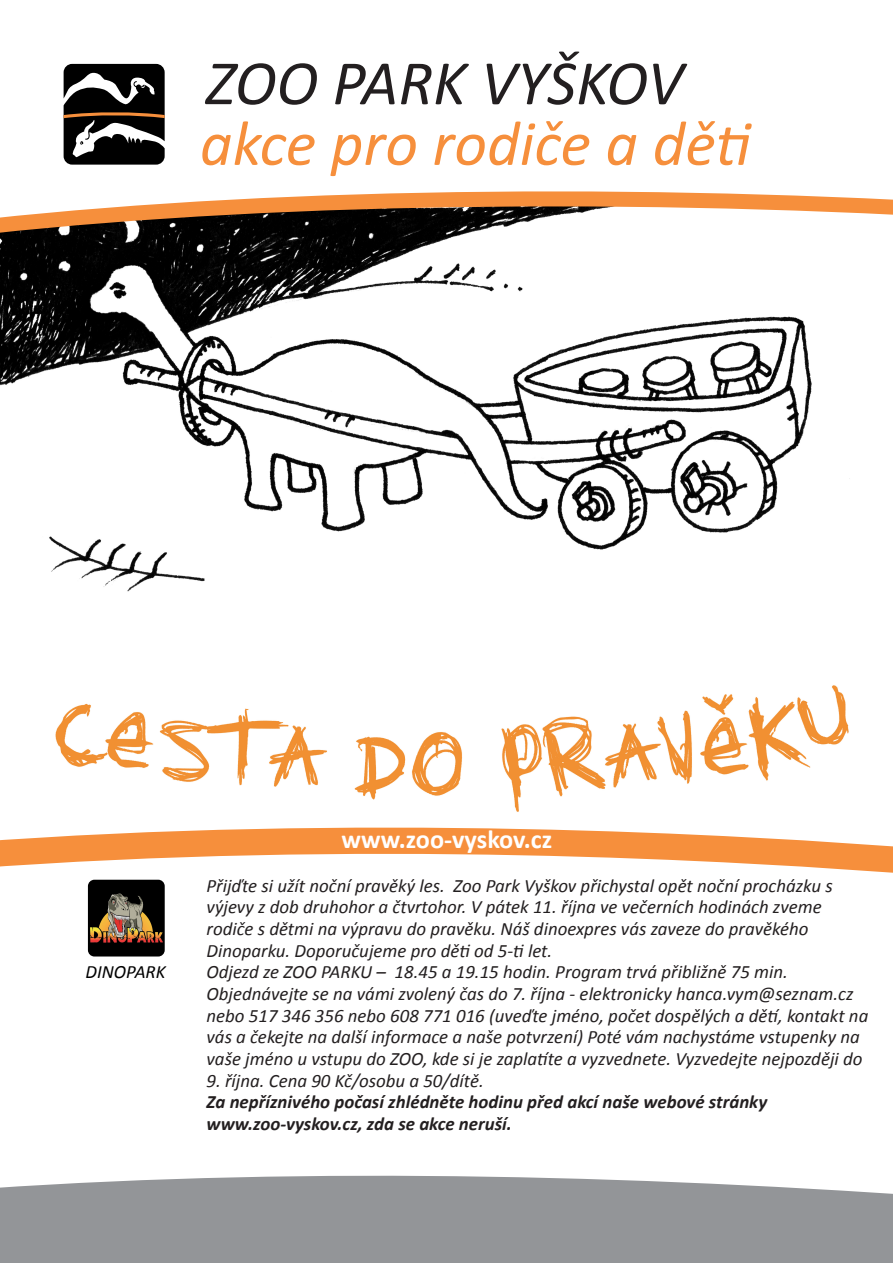
<style>
.page{position:relative;width:893px;height:1263px;background:#fff}
.page>*{position:absolute;margin:0;border:0;box-sizing:border-box;transform-origin:0 0}
.t1{font:italic 63.75px "Calibri";color:#f68f3c}
.t2{font:italic 63.75px "Calibri";letter-spacing:-.005em;color:#231f20}
.t3{font:700 26.25px "Calibri";color:#fff}
.t4{font:italic 18.9px/21.7px "Calibri";color:#231f20}
.t5{font:italic 700 18.9px "Calibri";color:#231f20}
.t6{font:italic 18.83px "Calibri";color:#000}
</style>
<div class="page">
<img style="left:0;top:250px;width:850px;height:562px">
<svg style="left:0;top:1175px;width:893px;height:88px;background:#9a9c9e"></svg>
<svg style="left:0;top:191px;width:893px;height:59px"></svg>
<svg style="left:0;top:827px;width:893px;height:46px"></svg>
<svg style="left:87px;top:879px;width:78px;height:78px"></svg>
<div style="left:88px;top:880px;width:77px;height:76px;background:#000;border-radius:6px"></div>
<img style="left:90px;top:893px;width:73px;height:50px">
<svg style="left:63px;top:63px;width:102px;height:102px"></svg>
<p class="t2" style="left:206px;top:40px;width:479px">ZOO PARK VYŠKOV</p>
<p class="t1" style="left:200px;top:100px;width:553px">akce pro rodiče a děti</p>
<p class="t6" style="left:86px;top:959px;width:82px">DINOPARK</p>
<p class="t3" style="left:341px;top:823px;width:212px">www.zoo-vyskov.cz</p>
<p class="t4" style="left:207px;top:874px;width:628px">Přijďte si užít noční pravěký les. Zoo Park Vyškov přichystal opět noční procházku s výjevy z dob druhohor a čtvrtohor. V pátek 11. října ve večerních hodinách zveme rodiče s dětmi na výpravu do pravěku. Náš dinoexpres vás zaveze do pravěkého Dinoparku. Doporučujeme pro děti od 5-ti let.</p>
<p class="t4" style="left:207px;top:960px;width:663px">Odjezd ze ZOO PARKU – 18.45 a 19.15 hodin. Program trvá přibližně 75 min.<br>Objednávejte se na vámi zvolený čas do 7. října - elektronicky hanca.vym@seznam.cz nebo 517 346 356 nebo 608 771 016 (uveďte jméno, počet dospělých a dětí, kontakt na vás a čekejte na další informace a naše potvrzení) Poté vám nachystáme vstupenky na vaše jméno u vstupu do ZOO, kde si je zaplatíte a vyzvednete. Vyzvedejte nejpozději do</p>
<p class="t4" style="left:207px;top:1069px;width:279px">9. října. Cena 90 Kč/osobu a 50/dítě.</p>
<p class="t5" style="left:207px;top:1090px;width:562px">Za nepříznivého počasí zhlédněte hodinu před akcí naše webové stránky</p>
<p class="t5" style="left:207px;top:1112px;width:307px">www.zoo-vyskov.cz, zda se akce neruší.</p>
</div>
